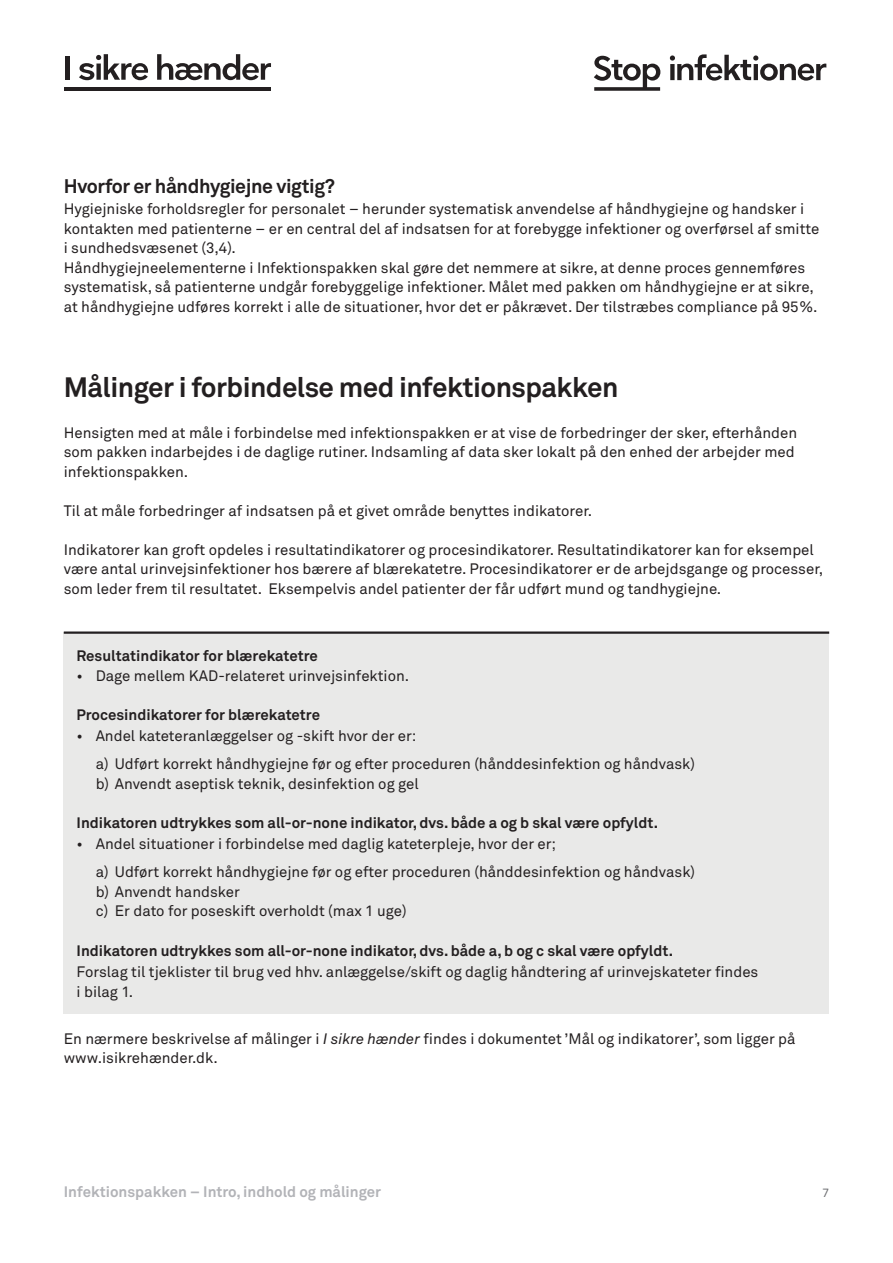
<style>
.page{position:relative;width:893px;height:1263px;background:#fff}
.page>*{position:absolute;margin:0;border:0;box-sizing:border-box;transform-origin:0 0}
.t1{font:700 27.75px "Akkurat";letter-spacing:-.02em;color:#231f20}
.t2{font:700 19.5px "Akkurat";letter-spacing:-.02em;color:#231f20}
.t3{font:15px/19.5px "Akkurat";color:#231f20}
.t4{font:700 15px "Akkurat";color:#231f20}
.t5{font:700 15px "Akkurat";color:#b2b3b7}
.t6{font:12px "Akkurat";color:#6c6d70}
.s1{font-style:italic}
</style>
<div class="page">
<hr style="left:65px;top:87px;width:206px;height:3px;background:#231f20">
<div style="left:65px;top:56px;width:5px;height:24px;background:#231f20"></div>
<svg style="left:79px;top:54px;width:69px;height:26px"></svg>
<svg style="left:157px;top:54px;width:114px;height:26px"></svg>
<svg style="left:594px;top:54px;width:232px;height:37px"></svg>
<div style="left:64px;top:633px;width:765px;height:381px;background:#e9e9e8"></div>
<hr style="left:64px;top:631px;width:765px;height:3px;background:#231f20">
<h2 class="t2" style="left:64px;top:173px;width:273px">Hvorfor er håndhygiejne vigtig?</h2>
<p class="t3" style="left:64px;top:200px;width:757px">Hygiejniske forholdsregler for personalet – herunder systematisk anvendelse af håndhygiejne og handsker i kontakten med patienterne – er en central del af indsatsen for at forebygge infektioner og overførsel af smitte i sundhedsvæsenet (3,4).<br>Håndhygiejneelementerne i Infektionspakken skal gøre det nemmere at sikre, at denne proces gennemføres systematisk, så patienterne undgår forebyggelige infektioner. Målet med pakken om håndhygiejne er at sikre, at håndhygiejne udføres korrekt i alle de situationer, hvor det er påkrævet. Der tilstræbes compliance på 95%.</p>
<h1 class="t1" style="left:64px;top:370px;width:556px">Målinger i forbindelse med infektionspakken</h1>
<p class="t3" style="left:64px;top:423px;width:735px">Hensigten med at måle i forbindelse med infektionspakken er at vise de forbedringer der sker, efterhånden som pakken indarbejdes i de daglige rutiner. Indsamling af data sker lokalt på den enhed der arbejder med infektionspakken.</p>
<p class="t3" style="left:64px;top:501px;width:530px">Til at måle forbedringer af indsatsen på et givet område benyttes indikatorer.</p>
<p class="t3" style="left:64px;top:540px;width:761px">Indikatorer kan groft opdeles i resultatindikatorer og procesindikatorer. Resultatindikatorer kan for eksempel være antal urinvejsinfektioner hos bærere af blærekatetre. Procesindikatorer er de arbejdsgange og processer, som leder frem til resultatet. Eksempelvis andel patienter der får udført mund og tandhygiejne.</p>
<p class="t4" style="left:77px;top:646px;width:243px">Resultatindikator for blærekatetre</p>
<p class="t3" style="left:77px;top:666px;width:334px">• Dage mellem KAD-relateret urinvejsinfektion.</p>
<p class="t4" style="left:77px;top:705px;width:245px">Procesindikatorer for blærekatetre</p>
<p class="t3" style="left:96px;top:722px;width:601px;line-height:28px;text-indent:-19px">• Andel kateteranlæggelser og -skift hvor der er:<br>a) Udført korrekt håndhygiejne før og efter proceduren (hånddesinfektion og håndvask)</p>
<p class="t3" style="left:96px;top:774px;width:325px">b) Anvendt aseptisk teknik, desinfektion og gel</p>
<p class="t4" style="left:77px;top:813px;width:583px">Indikatoren udtrykkes som all-or-none indikator, dvs. både a og b skal være opfyldt.</p>
<p class="t3" style="left:96px;top:831px;width:601px;line-height:28px;text-indent:-19px">• Andel situationer i forbindelse med daglig kateterpleje, hvor der er;<br>a) Udført korrekt håndhygiejne før og efter proceduren (hånddesinfektion og håndvask)</p>
<p class="t3" style="left:96px;top:882px;width:312px">b) Anvendt handsker<br>c) Er dato for poseskift overholdt (max 1 uge)</p>
<p class="t4" style="left:77px;top:941px;width:598px">Indikatoren udtrykkes som all-or-none indikator, dvs. både a, b og c skal være opfyldt.</p>
<p class="t3" style="left:77px;top:962px;width:683px">Forslag til tjeklister til brug ved hhv. anlæggelse/skift og daglig håndtering af urinvejskateter findes i bilag 1.</p>
<p class="t3" style="left:64px;top:1029px;width:733px">En nærmere beskrivelse af målinger i <span class="s1">I sikre hænder</span> findes i dokumentet ’Mål og indikatorer’, som ligger på www.isikrehænder.dk.</p>
<p class="t5" style="left:64px;top:1182px;width:319px">Infektionspakken – Intro, indhold og målinger</p>
<p class="t6" style="left:822px;top:1185px;width:8px">7</p>
</div>
